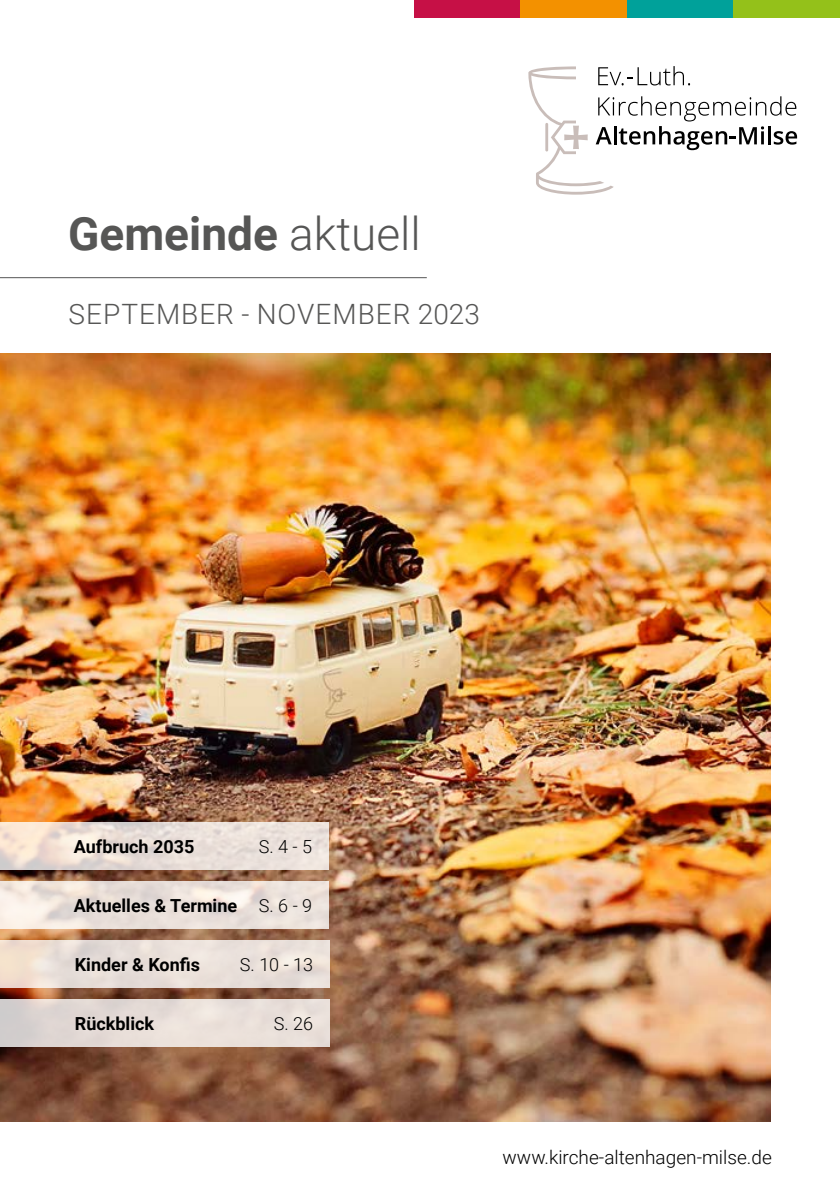
<style>
.page{position:relative;width:840px;height:1191px;background:#fff}
.page>*{position:absolute;margin:0;border:0;box-sizing:border-box;transform-origin:0 0}
.t1{font:700 46px "Roboto";color:#565655}
.t2{font:300 28px "Roboto";letter-spacing:.035em;color:#565655}
.t3{font:300 19px "Roboto";color:#000}
.t4{font:700 18px "Roboto";color:#000}
.t5{font:300 18px "Roboto";color:#000}
.s1{font-weight:300}
</style>
<div class="page">
<img style="left:0;top:354px;width:770px;height:768px">
<svg style="left:528px;top:66px;width:268px;height:129px"></svg>
<div style="left:414px;top:0;width:106px;height:17px;background:#c61046"></div>
<div style="left:520px;top:0;width:106px;height:17px;background:#f39100"></div>
<div style="left:626px;top:0;width:107px;height:17px;background:#00a19a"></div>
<div style="left:733px;top:0;width:106px;height:17px;background:#94c11a"></div>
<svg style="left:839px;top:0;width:1px;height:17px"></svg>
<hr style="left:0;top:277px;width:426px;height:1px;background:#565655">
<svg style="left:0;top:881px;width:329px;height:47px;background:#ebe1da"></svg>
<svg style="left:0;top:822px;width:329px;height:48px;background:#eaded7"></svg>
<div style="left:0;top:940px;width:330px;height:47px;background:#eadfd8"></div>
<div style="left:0;top:999px;width:330px;height:47px;background:linear-gradient(to right,#dad2d0,#efe5dd)"></div>
<h1 class="t1" style="left:68px;top:202px;width:354px">Gemeinde <span class="s1">aktuell</span></h1>
<h2 class="t2" style="left:69px;top:294px;width:412px">SEPTEMBER - NOVEMBER 2023</h2>
<p class="t4" style="left:74px;top:834px;width:122px">Aufbruch 2035</p>
<p class="t5" style="left:259px;top:834px;width:55px">S. 4 - 5</p>
<p class="t4" style="left:74px;top:892px;width:240px">Aktuelles &amp; Termine <span class="s1">S. 6 - 9</span></p>
<p class="t4" style="left:75px;top:951px;width:127px">Kinder &amp; Konfis</p>
<p class="t5" style="left:240px;top:951px;width:75px">S. 10 - 13</p>
<p class="t4" style="left:75px;top:1010px;width:81px">Rückblick</p>
<p class="t5" style="left:274px;top:1010px;width:41px">S. 26</p>
<p class="t3" style="left:502px;top:1144px;width:270px">www.kirche-altenhagen-milse.de</p>
</div>
